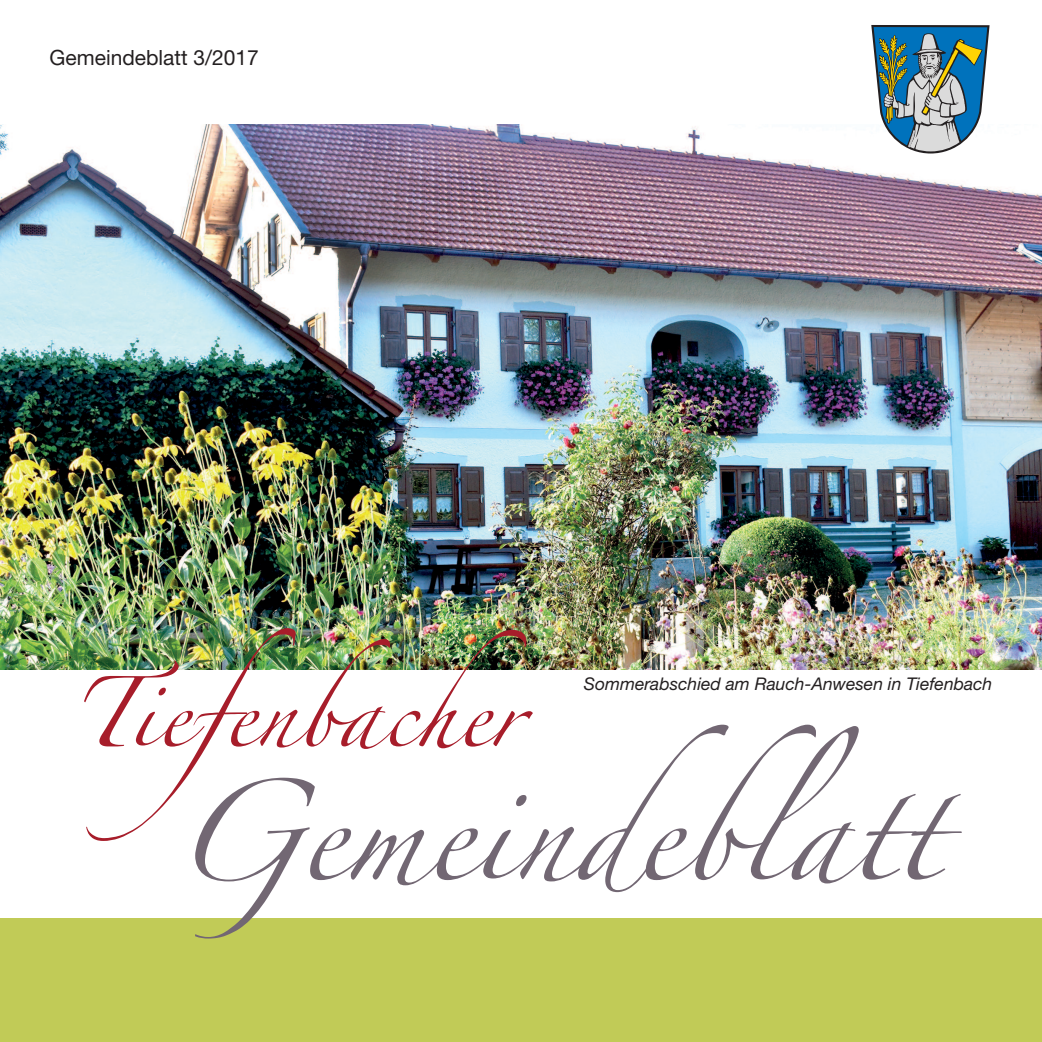
<style>
.page{position:relative;width:1042px;height:1042px;background:#fff}
.page>*{position:absolute;margin:0;border:0;box-sizing:border-box;transform-origin:0 0}
.t1{font:91px "Zapfino";color:#726773}
.t2{font:63px "Zapfino";color:#a71d2a}
.t3{font:21px "Helvetica Neue";color:#231f20}
.t4{font:italic 17.5px "Helvetica Neue";color:#231f20}
</style>
<div class="page">
<div style="left:0;top:918px;width:1042px;height:124px;background:#c1cb57"></div>
<img style="left:0;top:124px;width:1042px;height:546px">
<svg style="left:871px;top:25px;width:118px;height:128px"></svg>
<p class="t3" style="left:50px;top:50px;width:211px">Gemeindeblatt 3/2017</p>
<h2 class="t2" style="left:71px;top:687px;width:457px">Tiefenbacher</h2>
<p class="t4" style="left:584px;top:678px;width:410px">Sommerabschied am Rauch-Anwesen in Tiefenbach</p>
<h1 class="t1" style="left:170px;top:794px;width:772px">Gemeindeblatt</h1>
</div>
